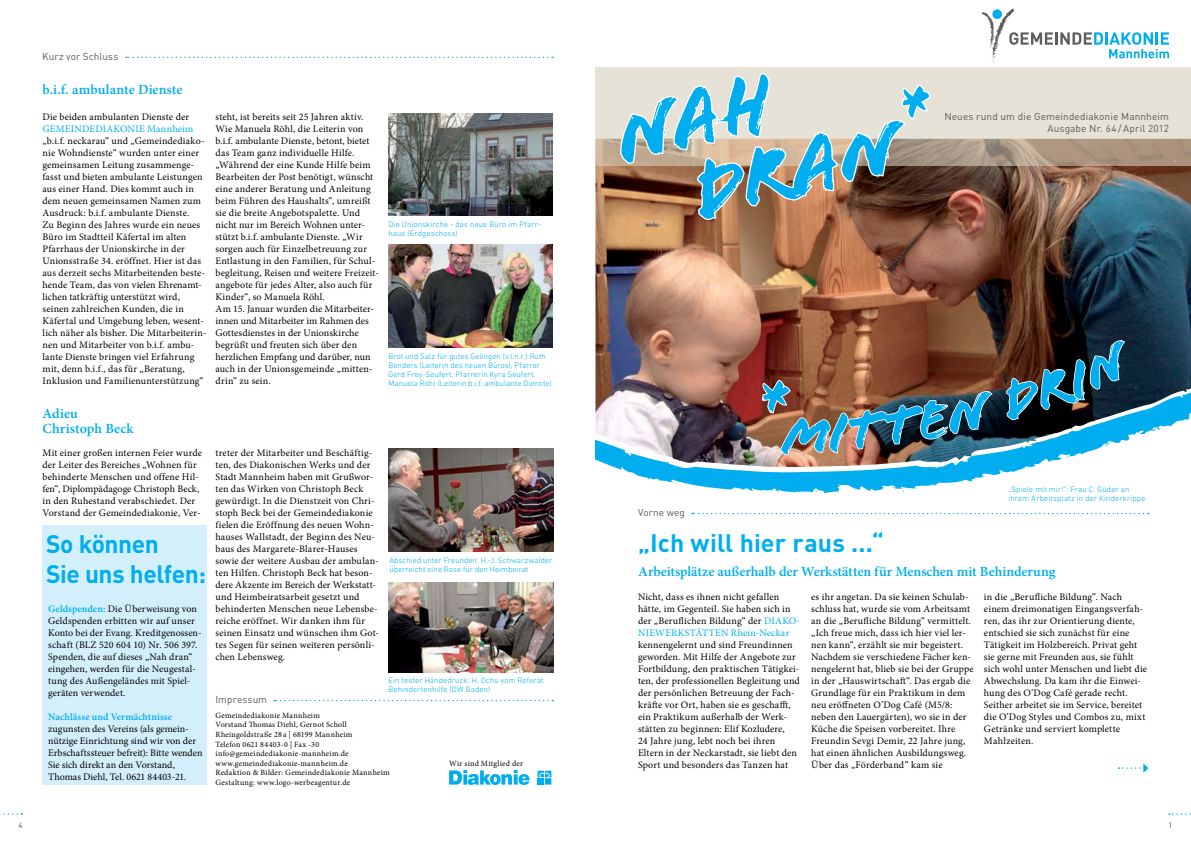
<style>
.page{position:relative;width:1191px;height:842px;background:#fff}
.page>*{position:absolute;margin:0;border:0;box-sizing:border-box;transform-origin:0 0}
.t1{font:700 25px/30px "DIN";letter-spacing:-.01em;color:#00aeef}
.t2{font:600 14px/15px "Minion Pro";color:#00aeef}
.t3{font:10px/12px "Minion Pro";letter-spacing:.01em;color:#000}
.t4{font:10px/12px "DIN";letter-spacing:.015em;color:#57595b;text-align:right}
.t5{font:600 10px "Minion Pro";letter-spacing:.01em;color:#00aeef}
.t6{font:10px "Minion Pro";letter-spacing:.025em;color:#00aeef}
.t7{font:300 8px/9px "DIN Next LT Pro";letter-spacing:.015em;color:#00aeef}
.t8{font:8px/9.6px "Minion Pro";letter-spacing:.03em;color:#000}
.t9{font:8px "DIN";color:#57595b}
.s1{font-weight:600;color:#00aeef}
.s2{color:#00aeef}
</style>
<div class="page">
<svg style="left:981px;top:8px;width:188px;height:55px"></svg>
<img style="left:595px;top:165px;width:596px;height:213px">
<svg style="left:595px;top:67px;width:596px;height:98px;background:#d8cfc2"></svg>
<svg style="left:595px;top:378px;width:596px;height:107px"></svg>
<svg style="left:126px;top:57px;width:427px;height:1px"></svg>
<svg style="left:0;top:813px;width:22px;height:2px"></svg>
<svg style="left:1169px;top:813px;width:22px;height:2px"></svg>
<svg style="left:1118px;top:763px;width:30px;height:10px"></svg>
<img style="left:388px;top:245px;width:165px;height:102px">
<img style="left:388px;top:113px;width:165px;height:102px">
<svg style="left:449px;top:770px;width:80px;height:15px"></svg>
<svg style="left:537px;top:771px;width:14px;height:13px"></svg>
<svg style="left:274px;top:700px;width:279px;height:1px"></svg>
<div style="left:43px;top:525px;width:164px;height:260px;background:#d4effc"></div>
<img style="left:388px;top:448px;width:165px;height:104px">
<img style="left:388px;top:583px;width:165px;height:89px">
<svg style="left:619px;top:73px;width:313px;height:148px;background:#afaa9f"></svg>
<img style="left:692px;top:339px;width:456px;height:176px">
<p class="t4" style="left:42px;top:50px;width:77px">Kurz vor Schluss</p>
<h2 class="t2" style="left:43px;top:82px;width:142px">b.i.f. ambulante Dienste</h2>
<p class="t3" style="left:43px;top:111px;width:148px">Die beiden ambulanten Dienste der</p>
<p class="t6" style="left:43px;top:122px;width:152px">GEMEINDEDIAKONIE Mannheim</p>
<p class="t3" style="left:43px;top:135px;width:166px">„b.i.f. neckarau“ und „Gemeindediako&shy;nie Wohndienste“ wurden unter einer gemeinsamen Leitung zusammenge&shy;fasst und bieten ambulante Leistungen aus einer Hand. Dies kommt auch in dem neuen gemeinsamen Namen zum Ausdruck: b.i.f. ambulante Dienste.<br>Zu Beginn des Jahres wurde ein neues Büro im Stadtteil Käfertal im alten Pfarrhaus der Unionskirche in der Unionsstraße 34. eröffnet. Hier ist das aus derzeit sechs Mitarbeitenden beste&shy;hende Team, das von vielen Ehrenamt&shy;lichen tatkräftig unterstützt wird, seinen zahlreichen Kunden, die in Käfertal und Umgebung leben, wesent&shy;lich näher als bisher. Die Mitarbeiterin&shy;nen und Mitarbeiter von b.i.f. ambu&shy;lante Dienste bringen viel Erfahrung mit, denn b.i.f., das für „Beratung, Inklusion und Familienunterstützung“</p>
<h2 class="t2" style="left:43px;top:406px;width:93px">Adieu<br>Christoph Beck</h2>
<p class="t3" style="left:43px;top:447px;width:161px">Mit einer großen internen Feier wurde der Leiter des Bereiches „Wohnen für behinderte Menschen und offene Hil&shy;fen“, Diplompädagoge Christoph Beck, in den Ruhestand verabschiedet. Der Vorstand der Gemeindediakonie, Ver-</p>
<h1 class="t1" style="left:46px;top:528px;width:161px">So können<br>Sie uns helfen:</h1>
<p class="t3" style="left:48px;top:603px;width:155px"><span class="s1">Geldspenden:</span> Die Überweisung von Geldspenden erbitten wir auf unser Konto bei der Evang. Kreditgenossen&shy;schaft (BLZ 520 604 10) Nr. 506 397.<br>Spenden, die auf dieses „Nah dran“ eingehen, werden für die Neugestal&shy;tung des Außengeländes mit Spiel&shy;geräten verwendet.</p>
<p class="t5" style="left:48px;top:710px;width:125px">Nachlässe und Vermächtnisse</p>
<p class="t3" style="left:48px;top:723px;width:156px">zugunsten des Vereins (als gemein&shy;nützige Einrichtung sind wir von der Erbschaftssteuer befreit): Bitte wenden Sie sich direkt an den Vorstand, Thomas Diehl, Tel. 0621 84403-21.</p>
<p class="t3" style="left:215px;top:111px;width:165px">steht, ist bereits seit 25 Jahren aktiv.<br>Wie Manuela Röhl, die Leiterin von b.i.f. ambulante Dienste, betont, bietet das Team ganz individuelle Hilfe. „Während der eine Kunde Hilfe beim Bearbeiten der Post benötigt, wünscht eine anderer Beratung und Anleitung beim Führen des Haushalts“, umreißt sie die breite Angebotspalette. Und nicht nur im Bereich Wohnen unter&shy;stützt b.i.f. ambulante Dienste. „Wir sorgen auch für Einzelbetreuung zur Entlastung in den Familien, für Schul&shy;begleitung, Reisen und weitere Freizeit&shy;angebote für jedes Alter, also auch für Kinder“, so Manuela Röhl.<br>Am 15. Januar wurden die Mitarbeiter&shy;innen und Mitarbeiter im Rahmen des Gottesdienstes in der Unionskirche begrüßt und freuten sich über den herzlichen Empfang und darüber, nun auch in der Unionsgemeinde „mitten&shy;drin“ zu sein.</p>
<p class="t7" style="left:388px;top:219px;width:154px">Die Unionskirche - das neue Büro im Pfarr&shy;haus (Erdgeschoss)</p>
<p class="t7" style="left:388px;top:352px;width:165px">Brot und Salz für gutes Gelingen (v.l.n.r.) Ruth Benders (Leiterin des neuen Büros), Pfarrer Gerd Frey-Seufert, Pfarrerin Kyra Seufert, Manuela Röhl (Leiterin b.i.f. ambulante Dienste)</p>
<p class="t3" style="left:215px;top:447px;width:165px">treter der Mitarbeiter und Beschäftig&shy;ten, des Diakonischen Werks und der Stadt Mannheim haben mit Grußwor&shy;ten das Wirken von Christoph Beck gewürdigt. In die Dienstzeit von Chri&shy;stoph Beck bei der Gemeindediakonie fielen die Eröffnung des neuen Wohn&shy;hauses Wallstadt, der Beginn des Neu&shy;baus des Margarete-Blarer-Hauses sowie der weitere Ausbau der ambulan&shy;ten Hilfen. Christoph Beck hat beson&shy;dere Akzente im Bereich der Werkstatt&shy;und Heimbeiratsarbeit gesetzt und behinderten Menschen neue Lebensbe&shy;reiche eröffnet. Wir danken ihm für seinen Einsatz und wünschen ihm Got&shy;tes Segen für seinen weiteren persönli&shy;chen Lebensweg.</p>
<p class="t4" style="left:215px;top:694px;width:53px">Impressum</p>
<p class="t7" style="left:389px;top:556px;width:165px">Abschied unter Freunden: H.-J. Schwarzwälder überreicht eine Rose für den Heimbeirat</p>
<p class="t7" style="left:388px;top:676px;width:157px">Ein fester Händedruck: H. Ochs vom Referat<br>Behindertenhilfe (DW Baden)</p>
<p class="t8" style="left:215px;top:710px;width:176px">Gemeindediakonie Mannheim<br>Vorstand Thomas Diehl, Gernot Scholl Rheingoldstraße 28 a | 68199 Mannheim<br>Telefon 0621 84403-0 | Fax -30 info@gemeindediakonie-mannheim.de www.gemeindediakonie-mannheim.de<br>Redaktion &amp; Bilder: Gemeindediakonie Mannheim Gestaltung: www.logo-werbeagentur.de</p>
<p class="t8" style="left:449px;top:758px;width:75px">Wir sind Mitglied der</p>
<p class="t4" style="left:944px;top:110px;width:226px">Neues rund um die Gemeindediakonie Mannheim<br>Ausgabe Nr. 64 /April 2012</p>
<p class="t4" style="left:638px;top:507px;width:48px">Vorne weg</p>
<h1 class="t1" style="left:638px;top:527px;width:247px">„Ich will hier raus ...“</h1>
<p class="t7" style="left:1008px;top:484px;width:139px">„Spiele mit mir!“: Frau C. Güder an ihrem Arbeitsplatz in der Kinderkrippe</p>
<h2 class="t2" style="left:638px;top:564px;width:419px">Arbeitsplätze außerhalb der Werkstätten für Menschen mit Behinderung</h2>
<p class="t3" style="left:638px;top:591px;width:164px">Nicht, dass es ihnen nicht gefallen hätte, im Gegenteil. Sie haben sich in der „Beruflichen Bildung“ der <span class="s2">DIAKO-NIEWERKSTÄTTEN Rhein-Neckar</span></p>
<p class="t3" style="left:638px;top:639px;width:163px">kennengelernt und sind Freundinnen geworden. Mit Hilfe der Angebote zur Fortbildung, den praktischen Tätigkei&shy;ten, der professionellen Begleitung und der persönlichen Betreuung der Fach&shy;kräfte vor Ort, haben sie es geschafft, ein Praktikum außerhalb der Werk&shy;stätten zu beginnen: Elif Kozludere,<br>24 Jahre jung, lebt noch bei ihren Eltern in der Neckarstadt, sie liebt den Sport und besonders das Tanzen hat</p>
<p class="t3" style="left:811px;top:591px;width:164px">es ihr angetan. Da sie keinen Schulab&shy;schluss hat, wurde sie vom Arbeitsamt an die „Berufliche Bildung“ vermittelt. „Ich freue mich, dass ich hier viel ler&shy;nen kann“, erzählt sie mir begeistert.<br>Nachdem sie verschiedene Fächer ken&shy;nengelernt hat, blieb sie bei der Gruppe in der „Hauswirtschaft“. Das ergab die Grundlage für ein Praktikum in dem neu eröffneten O’Dog Café (M5/8: neben den Lauergärten), wo sie in der Küche die Speisen vorbereitet. Ihre Freundin Sevgi Demir, 22 Jahre jung, hat einen ähnlichen Ausbildungsweg.<br>Über das „Förderband“ kam sie</p>
<p class="t3" style="left:984px;top:591px;width:165px">in die „Berufliche Bildung“. Nach einem dreimonatigen Eingangsverfah&shy;ren, das ihr zur Orientierung diente, entschied sie sich zunächst für eine Tätigkeit im Holzbereich. Privat geht sie gerne mit Freunden aus, sie fühlt sich wohl unter Menschen und liebt die Abwechslung. Da kam ihr die Einwei&shy;hung des O’Dog Café gerade recht.<br>Seither arbeitet sie im Service, bereitet die O’Dog Styles und Combos zu, mixt Getränke und serviert komplette Mahlzeiten.</p>
<p class="t9" style="left:19px;top:820px;width:6px">4</p>
<p class="t9" style="left:1168px;top:820px;width:6px">1</p>
</div>
